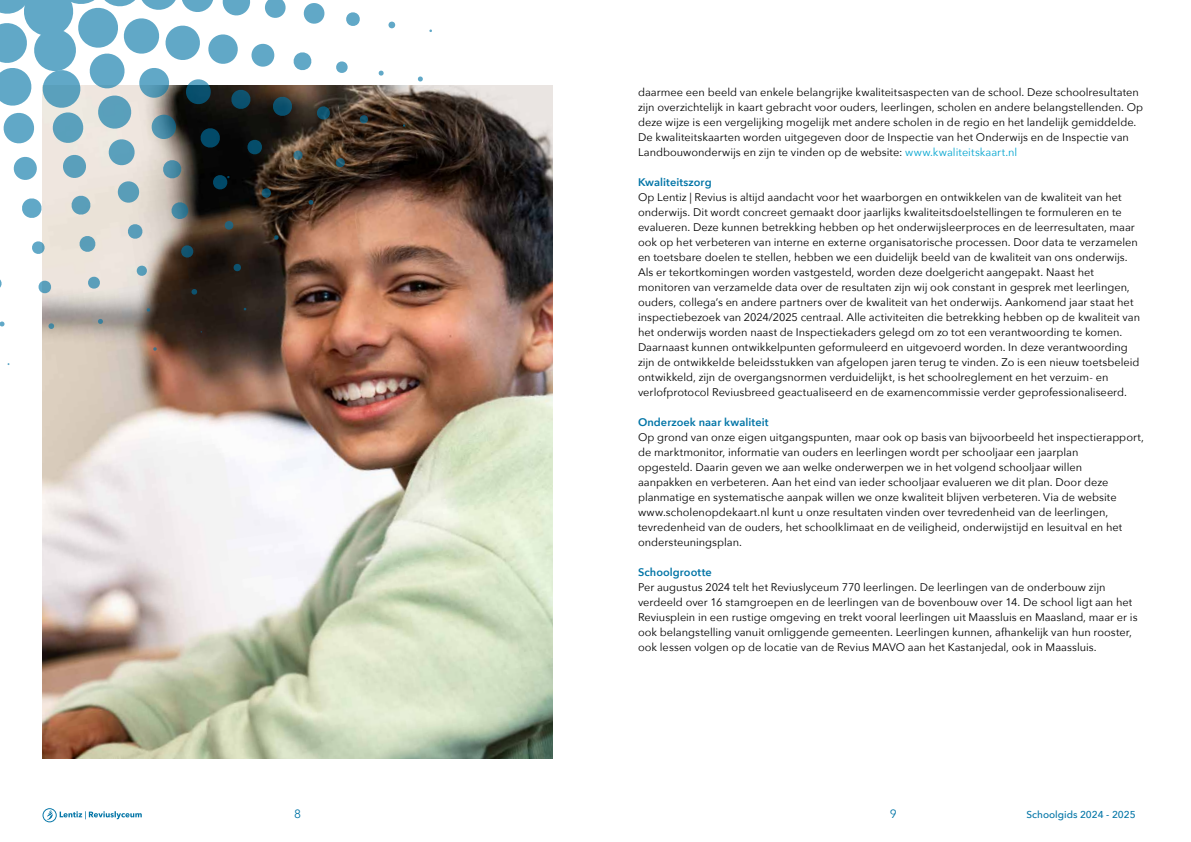
<style>
.page{position:relative;width:1191px;height:842px;background:#fff}
.page>*{position:absolute;margin:0;border:0;box-sizing:border-box;transform-origin:0 0}
.t1{font:12px "Avenir Next";color:#0074a6}
.t2{font:11px/15px "Avenir Next";color:#000}
.t3{font:600 11px "Avenir Next";letter-spacing:.005em;color:#0074a6}
.t4{font:500 10px "Avenir Next";color:#0074a6}
.s1{color:#00a4cf}
</style>
<div class="page">
<svg style="left:43px;top:808px;width:99px;height:14px"></svg>
<img style="left:43px;top:85px;width:510px;height:674px">
<svg style="left:388px;top:21px;width:7px;height:8px"></svg>
<svg style="left:378px;top:70px;width:6px;height:6px"></svg>
<svg style="left:146px;top:308px;width:4px;height:4px"></svg>
<svg style="left:98px;top:319px;width:5px;height:5px"></svg>
<svg style="left:48px;top:323px;width:6px;height:6px"></svg>
<svg style="left:0;top:321px;width:5px;height:6px"></svg>
<svg style="left:417px;top:76px;width:6px;height:6px"></svg>
<svg style="left:153px;top:347px;width:4px;height:4px"></svg>
<svg style="left:0;top:0;width:368px;height:295px"></svg>
<p class="t2" style="left:638px;top:84px;width:507px">daarmee een beeld van enkele belangrijke kwaliteitsaspecten van de school. Deze schoolresultaten zijn overzichtelijk in kaart gebracht voor ouders, leerlingen, scholen en andere belangstellenden. Op deze wijze is een vergelijking mogelijk met andere scholen in de regio en het landelijk gemiddelde.<br>De kwaliteitskaarten worden uitgegeven door de Inspectie van het Onderwijs en de Inspectie van Landbouwonderwijs en zijn te vinden op de website: <span class="s1">www.kwaliteitskaart.nl</span></p>
<p class="t3" style="left:638px;top:173px;width:75px">Kwaliteitszorg</p>
<p class="t2" style="left:638px;top:189px;width:503px">Op Lentiz | Revius is altijd aandacht voor het waarborgen en ontwikkelen van de kwaliteit van het onderwijs. Dit wordt concreet gemaakt door jaarlijks kwaliteitsdoelstellingen te formuleren en te evalueren. Deze kunnen betrekking hebben op het onderwijsleerproces en de leerresultaten, maar ook op het verbeteren van interne en externe organisatorische processen. Door data te verzamelen en toetsbare doelen te stellen, hebben we een duidelijk beeld van de kwaliteit van ons onderwijs.<br>Als er tekortkomingen worden vastgesteld, worden deze doelgericht aangepakt. Naast het monitoren van verzamelde data over de resultaten zijn wij ook constant in gesprek met leerlingen, ouders, collega’s en andere partners over de kwaliteit van het onderwijs. Aankomend jaar staat het inspectiebezoek van 2024/2025 centraal. Alle activiteiten die betrekking hebben op de kwaliteit van het onderwijs worden naast de Inspectiekaders gelegd om zo tot een verantwoording te komen.<br>Daarnaast kunnen ontwikkelpunten geformuleerd en uitgevoerd worden. In deze verantwoording zijn de ontwikkelde beleidsstukken van afgelopen jaren terug te vinden. Zo is een nieuw toetsbeleid ontwikkeld, zijn de overgangsnormen verduidelijkt, is het schoolreglement en het verzuim- en verlofprotocol Reviusbreed geactualiseerd en de examencommissie verder geprofessionaliseerd.</p>
<p class="t3" style="left:638px;top:413px;width:132px">Onderzoek naar kwaliteit</p>
<p class="t2" style="left:638px;top:429px;width:507px">Op grond van onze eigen uitgangspunten, maar ook op basis van bijvoorbeeld het inspectierapport, de marktmonitor, informatie van ouders en leerlingen wordt per schooljaar een jaarplan<br>opgesteld. Daarin geven we aan welke onderwerpen we in het volgend schooljaar willen<br>aanpakken en verbeteren. Aan het eind van ieder schooljaar evalueren we dit plan. Door deze planmatige en systematische aanpak willen we onze kwaliteit blijven verbeteren. Via de website www.scholenopdekaart.nl kunt u onze resultaten vinden over tevredenheid van de leerlingen, tevredenheid van de ouders, het schoolklimaat en de veiligheid, onderwijstijd en lesuitval en het ondersteuningsplan.</p>
<p class="t3" style="left:638px;top:563px;width:75px">Schoolgrootte</p>
<p class="t2" style="left:638px;top:579px;width:501px">Per augustus 2024 telt het Reviuslyceum 770 leerlingen. De leerlingen van de onderbouw zijn verdeeld over 16 stamgroepen en de leerlingen van de bovenbouw over 14. De school ligt aan het Reviusplein in een rustige omgeving en trekt vooral leerlingen uit Maassluis en Maasland, maar er is ook belangstelling vanuit omliggende gemeenten. Leerlingen kunnen, afhankelijk van hun rooster, ook lessen volgen op de locatie van de Revius MAVO aan het Kastanjedal, ook in Maassluis.</p>
<p class="t1" style="left:294px;top:804px;width:8px">8</p>
<p class="t1" style="left:889px;top:804px;width:8px">9</p>
<p class="t4" style="left:1026px;top:806px;width:111px">Schoolgids 2024 - 2025</p>
</div>
